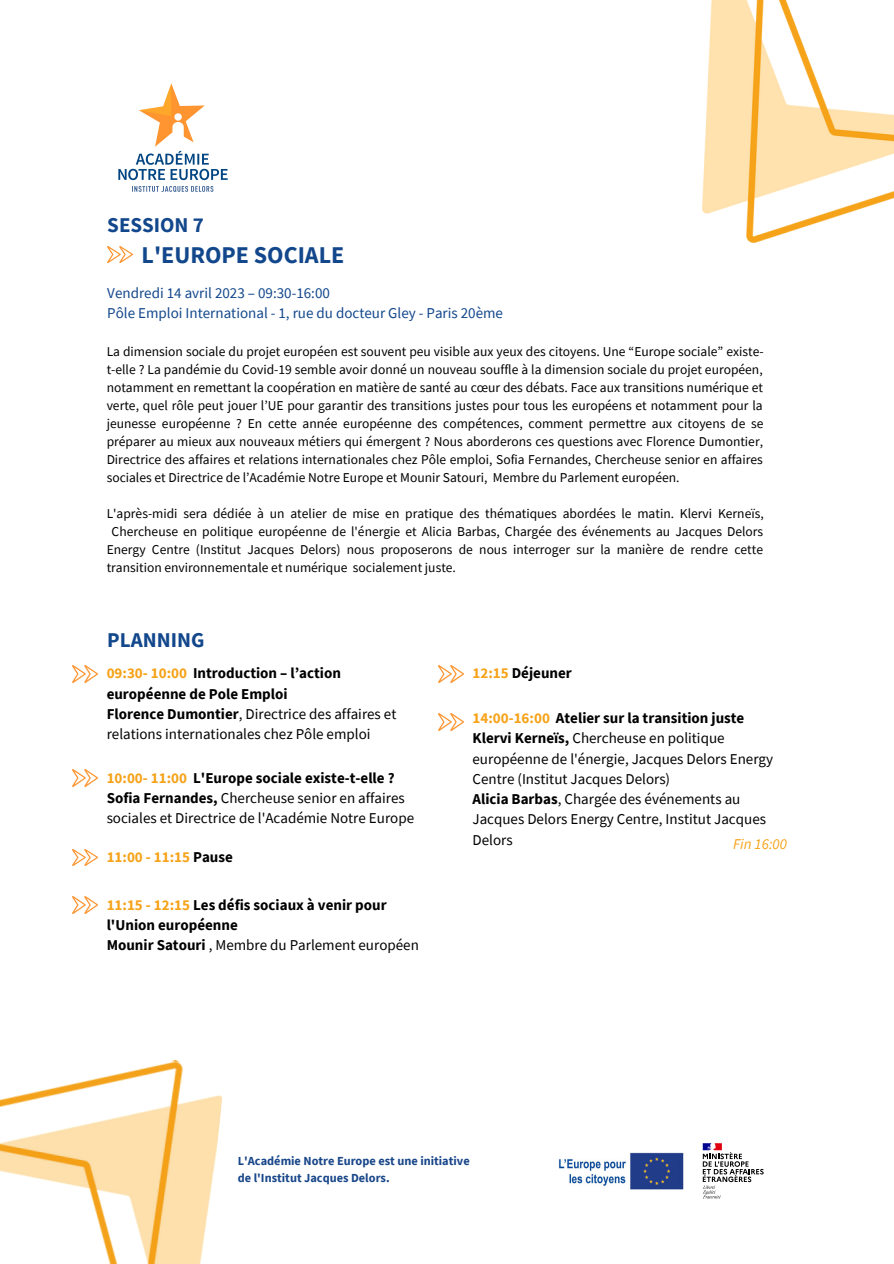
<style>
.page{position:relative;width:894px;height:1264px;background:#fff}
.page>*{position:absolute;margin:0;border:0;box-sizing:border-box;transform-origin:0 0}
.t1{font:700 24px "Source Sans Pro";color:#12478c}
.t2{font:700 21px "Source Sans Pro";color:#12478c}
.t3{font:15px/20.2px "Source Sans Pro";color:#000}
.t4{font:700 15px/20.2px "Source Sans Pro";color:#000}
.t5{font:15px/20.2px "Source Sans Pro";color:#12478c}
.t6{font:700 15px "Source Sans Pro";color:#f6a31a}
.t7{font:italic 15px "Source Sans Pro";color:#f6a31a}
.t8{font:13.5px/18px "Source Sans Pro";color:#000;text-align:justify}
.t9{font:700 12.3px/16.4px "Source Sans Pro";color:#19478a}
.s1{font-weight:700;color:#f6a31a}
.s2{font-weight:700}
.s3{color:#000}
.s4{color:#f6a31a}
.s5{font-weight:400}
</style>
<div class="page">
<img style="left:702px;top:0;width:191px;height:243px">
<img style="left:0;top:1060px;width:222px;height:203px">
<img style="left:118px;top:83px;width:110px;height:109px">
<img style="left:107px;top:246px;width:25px;height:17px">
<img style="left:72px;top:665px;width:25px;height:17px">
<img style="left:72px;top:769px;width:25px;height:17px">
<img style="left:72px;top:849px;width:25px;height:17px">
<img style="left:72px;top:896px;width:25px;height:17px">
<img style="left:438px;top:665px;width:25px;height:17px">
<img style="left:438px;top:713px;width:25px;height:17px">
<svg style="left:702px;top:1143px;width:61px;height:55px"></svg>
<img style="left:558px;top:1152px;width:125px;height:37px">
<h2 class="t2" style="left:107px;top:212px;width:98px">SESSION 7</h2>
<h1 class="t1" style="left:141px;top:239px;width:204px">L'EUROPE SOCIALE</h1>
<p class="t5" style="left:107px;top:282px;width:397px">Vendredi 14 avril 2023 – 09:30-16:00<br>Pôle Emploi International - 1, rue du docteur Gley - Paris 20ème</p>
<p class="t8" style="left:107px;top:342px;width:658px">La dimension sociale du projet européen est souvent peu visible aux yeux des citoyens. Une “Europe sociale” existe&shy;t-elle ? La pandémie du Covid-19 semble avoir donné un nouveau souffle à la dimension sociale du projet européen, notamment en remettant la coopération en matière de santé au cœur des débats. Face aux transitions numérique et verte, quel rôle peut jouer l’UE pour garantir des transitions justes pour tous les européens et notamment pour la jeunesse européenne ? En cette année européenne des compétences, comment permettre aux citoyens de se préparer au mieux aux nouveaux métiers qui émergent ? Nous aborderons ces questions avec Florence Dumontier, Directrice des affaires et relations internationales chez Pôle emploi, Sofia Fernandes, Chercheuse senior en affaires sociales et Directrice de l’Académie Notre Europe et Mounir Satouri, Membre du Parlement européen.</p>
<p class="t8" style="left:107px;top:504px;width:658px">L'après-midi sera dédiée à un atelier de mise en pratique des thématiques abordées le matin. Klervi Kerneïs,</p>
<p class="t8" style="left:112px;top:522px;width:653px">Chercheuse en politique européenne de l'énergie et Alicia Barbas, Chargée des événements au Jacques Delors</p>
<p class="t8" style="left:107px;top:540px;width:657px">Energy Centre (Institut Jacques Delors) nous proposerons de nous interroger sur la manière de rendre cette</p>
<p class="t8" style="left:107px;top:558px;width:351px">transition environnementale et numérique socialement juste.</p>
<h2 class="t2" style="left:107px;top:626px;width:99px">PLANNING</h2>
<p class="t3" style="left:107px;top:663px;width:291px"><span class="s1">09:30- 10:00</span> <span class="s2">Introduction – l’action européenne de Pole Emploi<br>Florence Dumontier</span>, Directrice des affaires et relations internationales chez Pôle emploi</p>
<p class="t3" style="left:107px;top:767px;width:309px"><span class="s1">10:00- 11:00</span> <span class="s2">L'Europe sociale existe-t-elle ?<br>Sofia Fernandes,</span> Chercheuse senior en affaires sociales et Directrice de l'Académie Notre Europe</p>
<p class="t6" style="left:107px;top:847px;width:128px">11:00 - 11:15 <span class="s3">Pause</span></p>
<p class="t4" style="left:107px;top:894px;width:314px"><span class="s4">11:15 - 12:15</span> Les défis sociaux à venir pour l'Union européenne<br>Mounir Satouri <span class="s5">, Membre du Parlement européen</span></p>
<p class="t4" style="left:472px;top:663px;width:101px"><span class="s4">12:15</span> Déjeuner</p>
<p class="t3" style="left:472px;top:707px;width:302px"><span class="s1">14:00-16:00</span> <span class="s2">Atelier sur la transition juste Klervi Kerneïs,</span> Chercheuse en politique européenne de l'énergie, Jacques Delors Energy Centre (Institut Jacques Delors)<br><span class="s2">Alicia Barbas</span>, Chargée des événements au Jacques Delors Energy Centre, Institut Jacques Delors</p>
<p class="t7" style="left:733px;top:834px;width:55px">Fin 16:00</p>
<p class="t9" style="left:238px;top:1152px;width:233px">L'Académie Notre Europe est une initiative de l'Institut Jacques Delors.</p>
</div>
